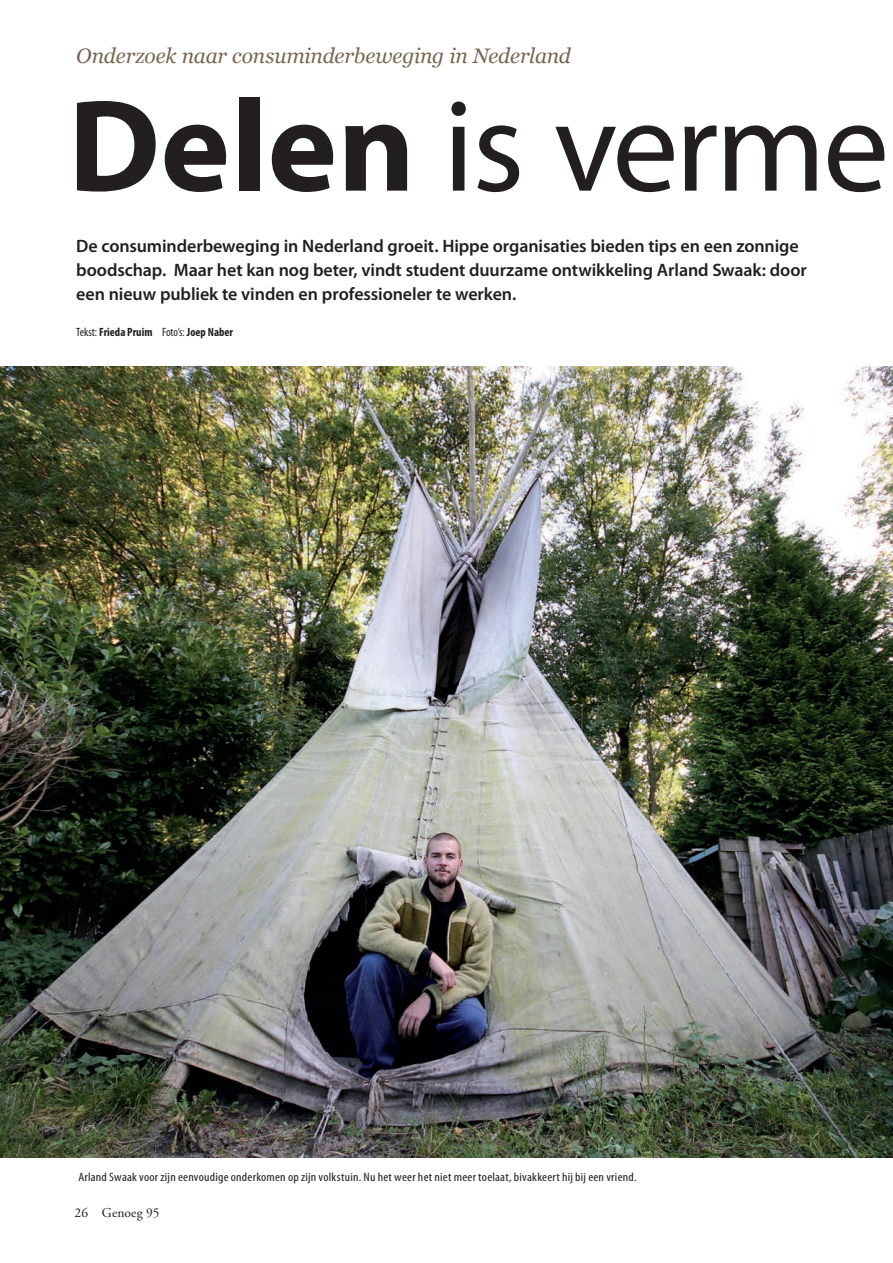
<style>
.page{position:relative;width:893px;height:1263px;background:#fff}
.page>*{position:absolute;margin:0;border:0;box-sizing:border-box;transform-origin:0 0}
.t1{font:132px "Myriad Pro";letter-spacing:-.02em;color:#231f20}
.t2{font:italic 21px "Georgia";letter-spacing:-.01em;color:#786651}
.t3{font:600 18px/24px "Myriad Pro";letter-spacing:-.005em;color:#231f20}
.t4{font:13.5px "Adobe Garamond Pro";color:#231f20}
.t5{font:condensed 12.15px "Myriad Pro";letter-spacing:.015em;color:#231f20;scale:1.11 1}
.t6{font:700 condensed 12px "Myriad Pro";color:#231f20}
.s1{font-weight:700}
.s2{font-weight:400}
</style>
<div class="page">
<img style="left:0;top:366px;width:893px;height:791px">
<p class="t2" style="left:76px;top:43px;width:496px">Onderzoek naar consuminderbeweging in Nederland</p>
<h1 class="t1" style="left:68px;top:65px;width:822px"><span class="s1">Delen</span> is verme</h1>
<p class="t3" style="left:76px;top:233px;width:732px">De consuminderbeweging in Nederland groeit. Hippe organisaties bieden tips en een zonnige boodschap. Maar het kan nog beter, vindt student duurzame ontwikkeling Arland Swaak: door een nieuw publiek te vinden en professioneler te werken.</p>
<p class="t6" style="left:76px;top:324px;width:158px"><span class="s2">Tekst:</span> Frieda Pruim <span class="s2">Foto’s:</span> Joep Naber</p>
<p class="t5" style="left:78px;top:1169px;width:504px">Arland Swaak voor zijn eenvoudige onderkomen op zijn volkstuin. Nu het weer het niet meer toelaat, bivakkeert hij bij een vriend.</p>
<p class="t4" style="left:75px;top:1204px;width:87px">26 Genoeg 95</p>
</div>
